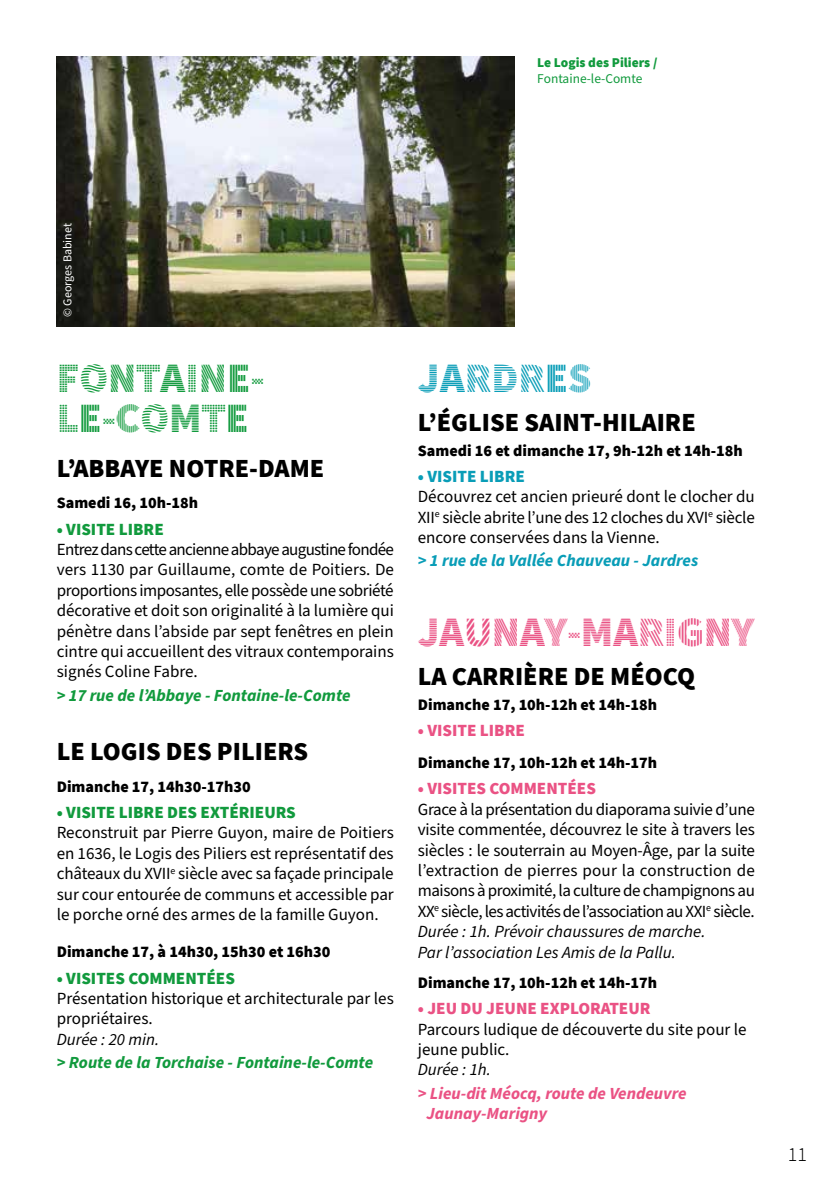
<style>
.page{position:relative;width:840px;height:1191px;background:#fff}
.page>*{position:absolute;margin:0;border:0;box-sizing:border-box;transform-origin:0 0}
.t1{font:42px/40px "Source Sans Pro DISPLAY";color:#119a3d}
.t2{font:42px "Source Sans Pro DISPLAY";letter-spacing:-.01em;color:#ea5284}
.t3{font:42px "Source Sans Pro DISPLAY";color:#099db7}
.t4{font:900 26px "Source Sans Pro";color:#000}
.t5{font:300 20px "Source Sans Pro";color:#000}
.t6{font:17px/20.4px "Source Sans Pro";letter-spacing:-.01em;color:#000;text-align:justify}
.t7{font:italic 700 17px "Source Sans Pro";color:#119a3d}
.t8{font:900 17px "Source Sans Pro";color:#119a3d}
.t9{font:900 17px "Source Sans Pro";color:#ea5284}
.t10{font:italic 700 17px/20.4px "Source Sans Pro";color:#ea5284}
.t11{font:italic 700 17px "Source Sans Pro";color:#099db7}
.t12{font:italic 17px "Source Sans Pro";color:#000}
.t13{font:900 17px "Source Sans Pro";color:#099db7}
.t14{font:900 16px "Source Sans Pro";color:#000}
.t15{font:900 13.4px "Source Sans Pro";color:#119a3d}
.t16{font:13.4px "Source Sans Pro";color:#119a3d}
.t17{font:12px "Source Sans Pro";color:#fff}
.s1{font-style:italic}
</style>
<div class="page">
<img style="left:57px;top:57px;width:457px;height:269px">
<p class="t15" style="left:537px;top:53px;width:122px">Le Logis des Piliers /</p>
<p class="t16" style="left:537px;top:69px;width:107px">Fontaine-le-Comte</p>
<p class="t17" style="left:59px;top:317px;width:95px;rotate:-90deg">© Georges Babinet</p>
<h1 class="t1" style="left:57px;top:359px;width:209px">FONTAINE-<br>LE-COMTE</h1>
<h2 class="t4" style="left:57px;top:450px;width:269px">L’ABBAYE NOTRE-DAME</h2>
<p class="t14" style="left:57px;top:492px;width:143px">Samedi 16, 10h-18h</p>
<p class="t8" style="left:57px;top:517px;width:108px">• VISITE LIBRE</p>
<p class="t6" style="left:57px;top:539px;width:338px">Entrez dans cette ancienne abbaye augustine fondée vers 1130 par Guillaume, comte de Poitiers. De proportions imposantes, elle possède une sobriété décorative et doit son originalité à la lumière qui pénètre dans l’abside par sept fenêtres en plein cintre qui accueillent des vitraux contemporains signés Coline Fabre.</p>
<p class="t7" style="left:57px;top:683px;width:295px">&gt; 17 rue de l’Abbaye - Fontaine-le-Comte</p>
<h2 class="t4" style="left:57px;top:733px;width:253px">LE LOGIS DES PILIERS</h2>
<p class="t14" style="left:57px;top:775px;width:195px">Dimanche 17, 14h30-17h30</p>
<p class="t8" style="left:57px;top:800px;width:240px">• VISITE LIBRE DES EXTÉRIEURS</p>
<p class="t6" style="left:57px;top:823px;width:338px">Reconstruit par Pierre Guyon, maire de Poitiers en 1636, le Logis des Piliers est représentatif des châteaux du XVII<sup>e</sup> siècle avec sa façade principale sur cour entourée de communs et accessible par le porche orné des armes de la famille Guyon.</p>
<p class="t14" style="left:57px;top:941px;width:275px">Dimanche 17, à 14h30, 15h30 et 16h30</p>
<p class="t8" style="left:57px;top:966px;width:179px">• VISITES COMMENTÉES</p>
<p class="t6" style="left:57px;top:988px;width:338px">Présentation historique et architecturale par les propriétaires.</p>
<p class="t12" style="left:57px;top:1027px;width:104px">Durée : 20 min.</p>
<p class="t7" style="left:57px;top:1050px;width:318px">&gt; Route de la Torchaise - Fontaine-le-Comte</p>
<h1 class="t3" style="left:417px;top:356px;width:175px">JARDRES</h1>
<h2 class="t4" style="left:417px;top:404px;width:279px">L’ÉGLISE SAINT-HILAIRE</h2>
<p class="t14" style="left:417px;top:439px;width:326px">Samedi 16 et dimanche 17, 9h-12h et 14h-18h</p>
<p class="t13" style="left:417px;top:464px;width:108px">• VISITE LIBRE</p>
<p class="t6" style="left:417px;top:487px;width:338px">Découvrez cet ancien prieuré dont le clocher du XII<sup>e</sup> siècle abrite l’une des 12 cloches du XVI<sup>e</sup> siècle encore conservées dans la Vienne.</p>
<p class="t11" style="left:417px;top:549px;width:282px">&gt; 1 rue de la Vallée Chauveau - Jardres</p>
<h1 class="t2" style="left:417px;top:610px;width:338px">JAUNAY-MARIGNY</h1>
<h2 class="t4" style="left:417px;top:659px;width:278px">LA CARRIÈRE DE MÉOCQ</h2>
<p class="t14" style="left:417px;top:694px;width:241px">Dimanche 17, 10h-12h et 14h-18h</p>
<p class="t9" style="left:417px;top:719px;width:108px">• VISITE LIBRE</p>
<p class="t14" style="left:417px;top:752px;width:241px">Dimanche 17, 10h-12h et 14h-17h</p>
<p class="t9" style="left:417px;top:777px;width:179px">• VISITES COMMENTÉES</p>
<p class="t6" style="left:417px;top:799px;width:338px;text-align:left">Grace à la présentation du diaporama suivie d’une visite commentée, découvrez le site à travers les siècles : le souterrain au Moyen-Âge, par la suite l’extraction de pierres pour la construction de maisons à proximité, la culture de champignons au XX<sup>e</sup> siècle, les activités de l’association au XXI<sup>e</sup> siècle.<br><span class="s1">Durée : 1h. Prévoir chaussures de marche.<br>Par l’association Les Amis de la Pallu.</span></p>
<p class="t14" style="left:417px;top:971px;width:241px">Dimanche 17, 10h-12h et 14h-17h</p>
<p class="t9" style="left:417px;top:996px;width:234px">• JEU DU JEUNE EXPLORATEUR</p>
<p class="t6" style="left:417px;top:1019px;width:330px">Parcours ludique de découverte du site pour le jeune public.</p>
<p class="t12" style="left:417px;top:1058px;width:75px">Durée : 1h.</p>
<p class="t10" style="left:426px;top:1083px;width:261px;text-indent:-9px">&gt; Lieu-dit Méocq, route de Vendeuvre<br>Jaunay-Marigny</p>
<p class="t5" style="left:787px;top:1141px;width:21px">11</p>
</div>
